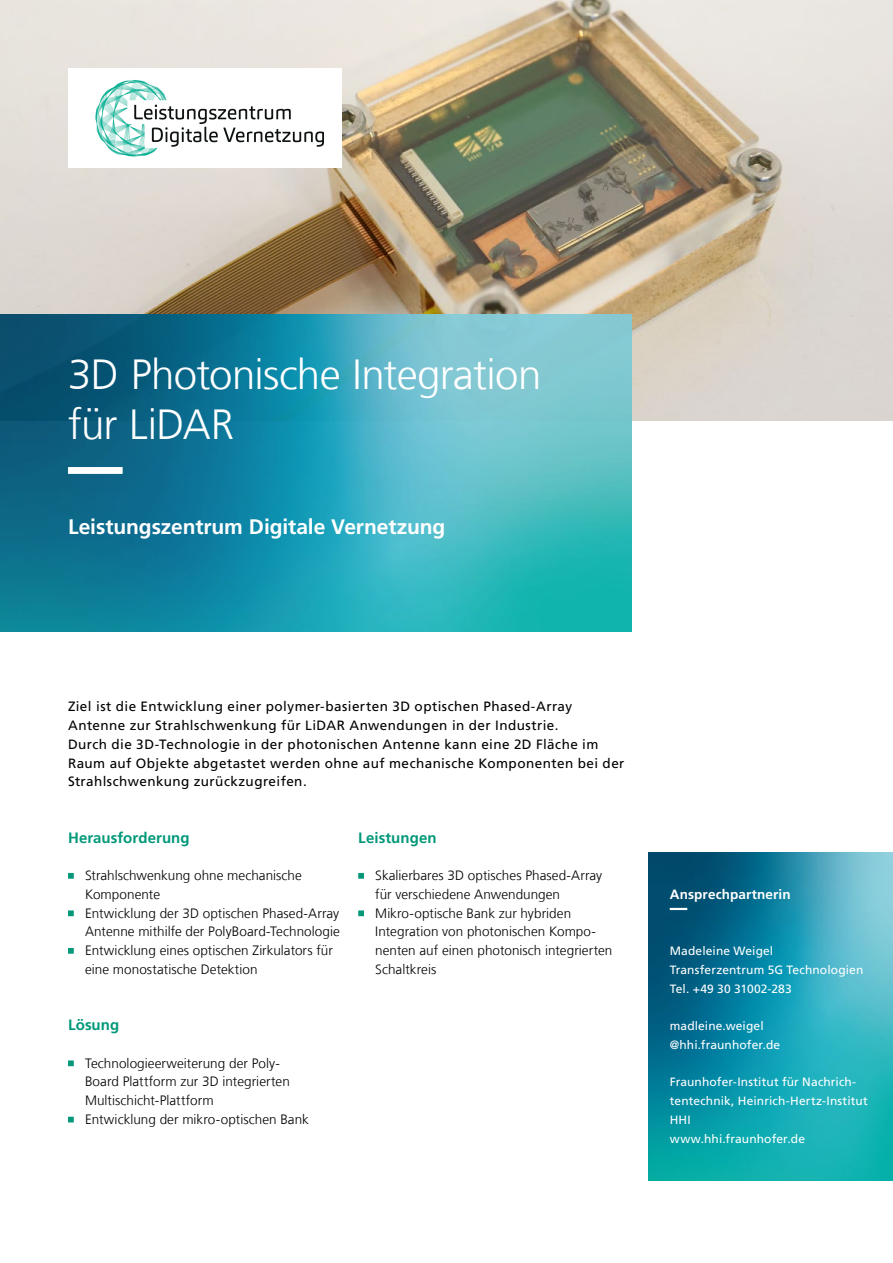
<style>
.page{position:relative;width:893px;height:1263px;background:#fff}
.page>*{position:absolute;margin:0;border:0;box-sizing:border-box;transform-origin:0 0}
.t1{font:300 42px/50.4px "Frutiger LT Com";letter-spacing:-.015em;color:#fff}
.t2{font:700 21px "Frutiger LT Com";letter-spacing:-.005em;color:#fff}
.t3{font:700 15px "Frutiger LT Com";letter-spacing:.005em;color:#009879}
.t4{font:300 13.5px/18.8px "Frutiger LT Com";letter-spacing:.005em;color:#000}
.t5{font:13.5px/18.8px "Frutiger LT Com";letter-spacing:.03em;color:#000}
.t6{font:700 13.5px "Frutiger LT Com";letter-spacing:.01em;color:#fff}
.t7{font:12px/18.8px "Frutiger LT Com";letter-spacing:.01em;color:#fff}
</style>
<div class="page">
<img style="left:0;top:0;width:893px;height:421px">
<img style="left:0;top:314px;width:631px;height:317px">
<div style="left:68px;top:68px;width:273px;height:99px;background:#fff"></div>
<svg style="left:68px;top:467px;width:521px;height:7px"></svg>
<img style="left:648px;top:852px;width:245px;height:328px">
<svg style="left:68px;top:873px;width:6px;height:6px"></svg>
<svg style="left:68px;top:910px;width:6px;height:6px"></svg>
<svg style="left:68px;top:948px;width:6px;height:6px"></svg>
<svg style="left:68px;top:1060px;width:6px;height:6px"></svg>
<svg style="left:68px;top:1117px;width:6px;height:5px"></svg>
<svg style="left:358px;top:873px;width:6px;height:6px"></svg>
<svg style="left:358px;top:910px;width:6px;height:6px"></svg>
<svg style="left:670px;top:908px;width:201px;height:2px"></svg>
<img style="left:95px;top:80px;width:228px;height:77px">
<h1 class="t1" style="left:68px;top:349px;width:475px">3D Photonische Integration für LiDAR</h1>
<h2 class="t2" style="left:68px;top:515px;width:379px">Leistungszentrum Digitale Vernetzung</h2>
<p class="t5" style="left:68px;top:697px;width:558px">Ziel ist die Entwicklung einer polymer-basierten 3D optischen Phased-Array Antenne zur Strahlschwenkung für LiDAR Anwendungen in der Industrie.<br>Durch die 3D-Technologie in der photonischen Antenne kann eine 2D Fläche im Raum auf Objekte abgetastet werden ohne auf mechanische Komponenten bei der Strahlschwenkung zurückzugreifen.</p>
<p class="t3" style="left:68px;top:829px;width:123px">Herausforderung</p>
<p class="t4" style="left:85px;top:866px;width:256px">Strahlschwenkung ohne mechanische Komponente<br>Entwicklung der 3D optischen Phased-Array Antenne mithilfe der PolyBoard-Technologie Entwicklung eines optischen Zirkulators für eine monostatische Detektion</p>
<p class="t3" style="left:68px;top:1016px;width:53px">Lösung</p>
<p class="t4" style="left:85px;top:1054px;width:225px">Technologieerweiterung der Poly-Board Plattform zur 3D integrierten Multischicht-Plattform<br>Entwicklung der mikro-optischen Bank</p>
<p class="t3" style="left:358px;top:829px;width:80px">Leistungen</p>
<p class="t4" style="left:375px;top:866px;width:239px">Skalierbares 3D optisches Phased-Array für verschiedene Anwendungen Mikro-optische Bank zur hybriden Integration von photonischen Kompo&shy;nenten auf einen photonisch integrierten Schaltkreis</p>
<p class="t6" style="left:670px;top:886px;width:122px">Ansprechpartnerin</p>
<p class="t7" style="left:670px;top:942px;width:195px">Madeleine Weigel<br>Transferzentrum 5G Technologien<br>Tel. +49 30 31002-283</p>
<p class="t7" style="left:670px;top:1017px;width:112px">madleine.weigel @hhi.fraunhofer.de</p>
<p class="t7" style="left:670px;top:1073px;width:200px">Fraunhofer-Institut für Nachrich&shy;tentechnik, Heinrich-Hertz-Institut<br>HHI<br>www.hhi.fraunhofer.de</p>
</div>
